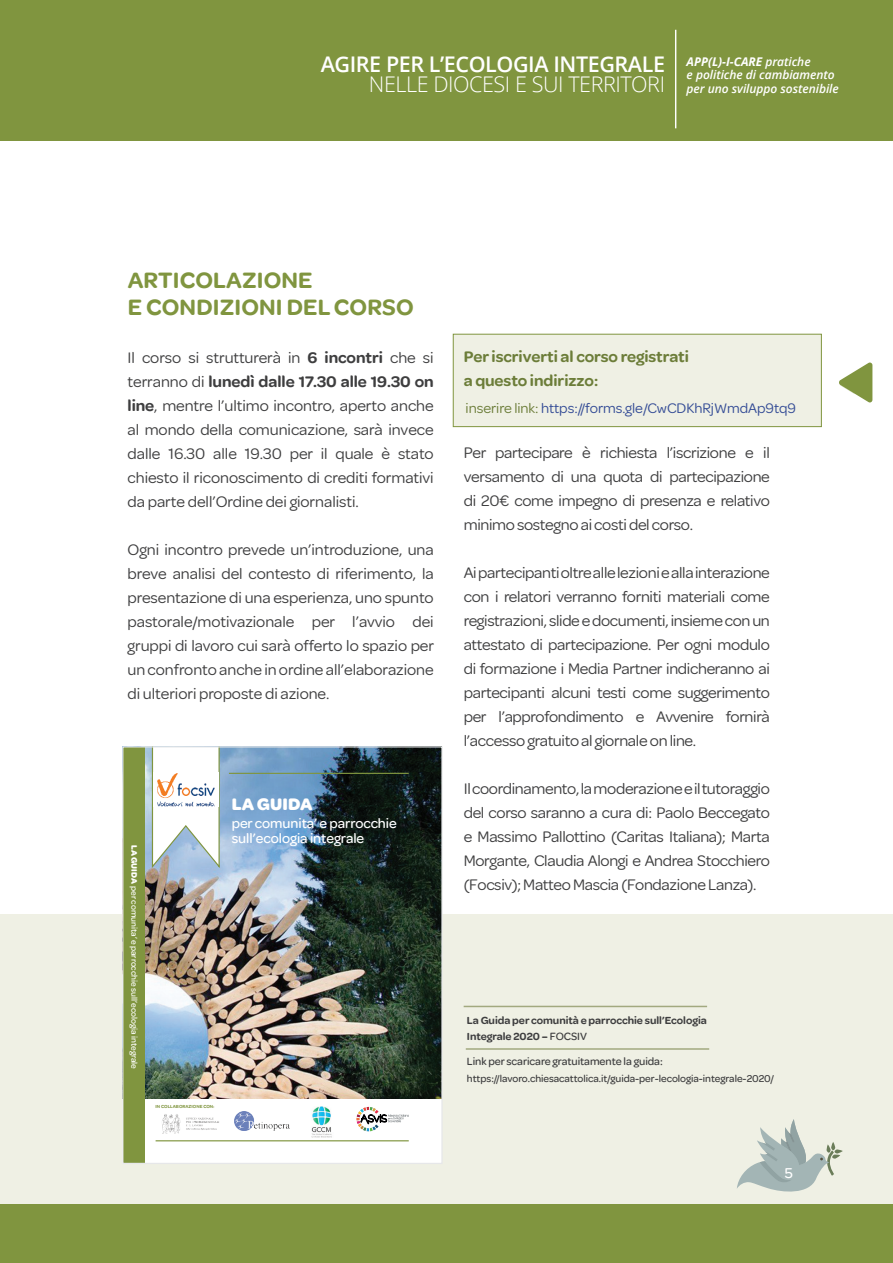
<style>
.page{position:relative;width:893px;height:1263px;background:#fff}
.page>*{position:absolute;margin:0;border:0;box-sizing:border-box;transform-origin:0 0}
.t1{font:600 24px "Omnes";letter-spacing:.005em;color:#80953f}
.t2{font:600 21.6px "Open Sans";letter-spacing:-.02em;color:#fff}
.t3{font:300 21.6px "Open Sans";letter-spacing:-.02em;color:#fff}
.t4{font:700 18px "Omnes";letter-spacing:.005em;color:#fff}
.t5{font:16.5px/24px "Omnes";letter-spacing:-.02em;color:#3e3e3f;text-align:justify}
.t6{font:600 16.5px "Omnes";letter-spacing:-.005em;color:#6c7d39}
.t7{font:15px "Omnes";letter-spacing:-.005em;color:#354d96}
.t8{font:500 15px "Omnes";color:#fff}
.t9{font:500 14.25px/14.9px "Omnes";letter-spacing:-.005em;color:#fff}
.t10{font:italic 600 12px "Open Sans";letter-spacing:-.005em;color:#fff}
.t11{font:italic 700 12px "Open Sans";letter-spacing:-.005em;color:#fff}
.t12{font:600 11.1px "Omnes";letter-spacing:-.005em;color:#3e3e3f}
.t13{font:500 11.1px "Omnes";letter-spacing:-.005em;color:#3e3e3f}
.t14{font:500 10.35px "Omnes";letter-spacing:-.005em;color:#3e3e3f}
.t15{font:500 8.7px "Omnes";letter-spacing:-.005em;color:#fff}
.t16{font:600 4.8px "Omnes";letter-spacing:.005em;color:#80953f}
.s1{font-weight:600}
.s2{font-weight:700}
.s3{color:#6c7d39}
.s4{font-weight:500}
</style>
<div class="page">
<div style="left:453px;top:334px;width:369px;height:93px;background:#eff0e4;border:1px solid #80953f"></div>
<div style="left:0;top:914px;width:893px;height:289px;background:#eff0e4"></div>
<div style="left:0;top:1205px;width:893px;height:58px;background:#80953f"></div>
<svg style="left:737px;top:1119px;width:106px;height:73px"></svg>
<div style="left:0;top:0;width:893px;height:140px;background:#80953f"></div>
<hr style="left:675px;top:30px;width:1px;height:98px;background:#fff">
<svg style="left:839px;top:362px;width:33px;height:41px"></svg>
<div style="left:123px;top:747px;width:319px;height:416px;background:#fff"></div>
<img style="left:145px;top:748px;width:296px;height:351px">
<hr style="left:229px;top:773px;width:180px;height:1px;background:#80953f">
<hr style="left:156px;top:1140px;width:253px;height:1px;background:#80953f">
<svg style="left:151px;top:748px;width:70px;height:122px"></svg>
<img style="left:153px;top:773px;width:65px;height:34px">
<img style="left:311px;top:1107px;width:21px;height:31px">
<svg style="left:356px;top:1107px;width:53px;height:24px"></svg>
<img style="left:234px;top:1111px;width:55px;height:20px">
<img style="left:162px;top:1114px;width:57px;height:20px">
<div style="left:123px;top:747px;width:22px;height:416px;background:#80953f"></div>
<div style="left:122px;top:746px;width:321px;height:418px;border:1px solid #e6e7e9"></div>
<hr style="left:466px;top:1048px;width:243px;height:2px;background:#a2a97f">
<hr style="left:464px;top:1006px;width:243px;height:1px;background:#a2a97f">
<p class="t2" style="left:321px;top:49px;width:346px">AGIRE PER L’ECOLOGIA INTEGRALE</p>
<p class="t3" style="left:369px;top:69px;width:298px">NELLE DIOCESI E SUI TERRITORI</p>
<p class="t11" style="left:687px;top:53px;width:126px">APP(L)-I-CARE <span class="s1">pratiche</span></p>
<p class="t10" style="left:687px;top:67px;width:150px">e politiche di cambiamento</p>
<p class="t10" style="left:687px;top:80px;width:154px">per uno sviluppo sostenibile</p>
<p class="t1" style="left:128px;top:263px;width:186px">ARTICOLAZIONE</p>
<p class="t1" style="left:128px;top:290px;width:288px">E CONDIZIONI DEL CORSO</p>
<p class="t5" style="left:128px;top:344px;width:308px">Il corso si strutturerà in <span class="s1">6 incontri</span> che si terranno di <span class="s1">lunedì dalle 17.30 alle 19.30 on line</span>, mentre l’ultimo incontro, aperto anche al mondo della comunicazione, sarà invece dalle 16.30 alle 19.30 per il quale è stato chiesto il riconoscimento di crediti formativi da parte dell’Ordine dei giornalisti.</p>
<p class="t5" style="left:128px;top:536px;width:308px">Ogni incontro prevede un’introduzione, una breve analisi del contesto di riferimento, la presentazione di una esperienza, uno spunto pastorale/motivazionale per l’avvio dei gruppi di lavoro cui sarà offerto lo spazio per un confronto anche in ordine all’elaborazione di ulteriori proposte di azione.</p>
<p class="t15" style="left:140px;top:845px;width:226px;rotate:90deg"><span class="s2">LA GUIDA</span> per comunita’ e parrocchie sull’ecologia integrale</p>
<p class="t4" style="left:232px;top:792px;width:82px">LA GUIDA</p>
<p class="t9" style="left:232px;top:815px;width:167px">per comunita’ e parrocchie sull’ecologia integrale</p>
<p class="t16" style="left:156px;top:1103px;width:60px">In collaborazIone con:</p>
<p class="t6" style="left:464px;top:345px;width:227px">Per iscriverti al corso registrati</p>
<p class="t6" style="left:464px;top:369px;width:136px">a questo indirizzo:</p>
<p class="t7" style="left:466px;top:398px;width:332px"><span class="s3">inserire link:</span> https://forms.gle/CwCDKhRjWmdAp9tq9</p>
<p class="t5" style="left:464px;top:440px;width:308px">Per partecipare è richiesta l’iscrizione e il versamento di una quota di partecipazione di 20€ come impegno di presenza e relativo minimo sostegno ai costi del corso.</p>
<p class="t5" style="left:464px;top:560px;width:308px">Ai partecipanti oltre alle lezioni e alla interazione con i relatori verranno forniti materiali come registrazioni, slide e documenti, insieme con un attestato di partecipazione. Per ogni modulo di formazione i Media Partner indicheranno ai partecipanti alcuni testi come suggerimento per l’approfondimento e Avvenire fornirà l’accesso gratuito al giornale on line.</p>
<p class="t5" style="left:464px;top:776px;width:308px">Il coordinamento, la moderazione e il tutoraggio del corso saranno a cura di: Paolo Beccegato e Massimo Pallottino (Caritas Italiana); Marta Morgante, Claudia Alongi e Andrea Stocchiero (Focsiv); Matteo Mascia (Fondazione Lanza).</p>
<p class="t12" style="left:467px;top:1012px;width:241px">La Guida per comunità e parrocchie sull’Ecologia</p>
<p class="t12" style="left:467px;top:1029px;width:121px">Integrale 2020 – <span class="s4">FOCSIV</span></p>
<p class="t13" style="left:467px;top:1054px;width:197px">Link per scaricare gratuitamente la guida:</p>
<p class="t14" style="left:467px;top:1071px;width:309px">https://lavoro.chiesacattolica.it/guida-per-lecologia-integrale-2020/</p>
<p class="t8" style="left:785px;top:1163px;width:10px">5</p>
</div>
